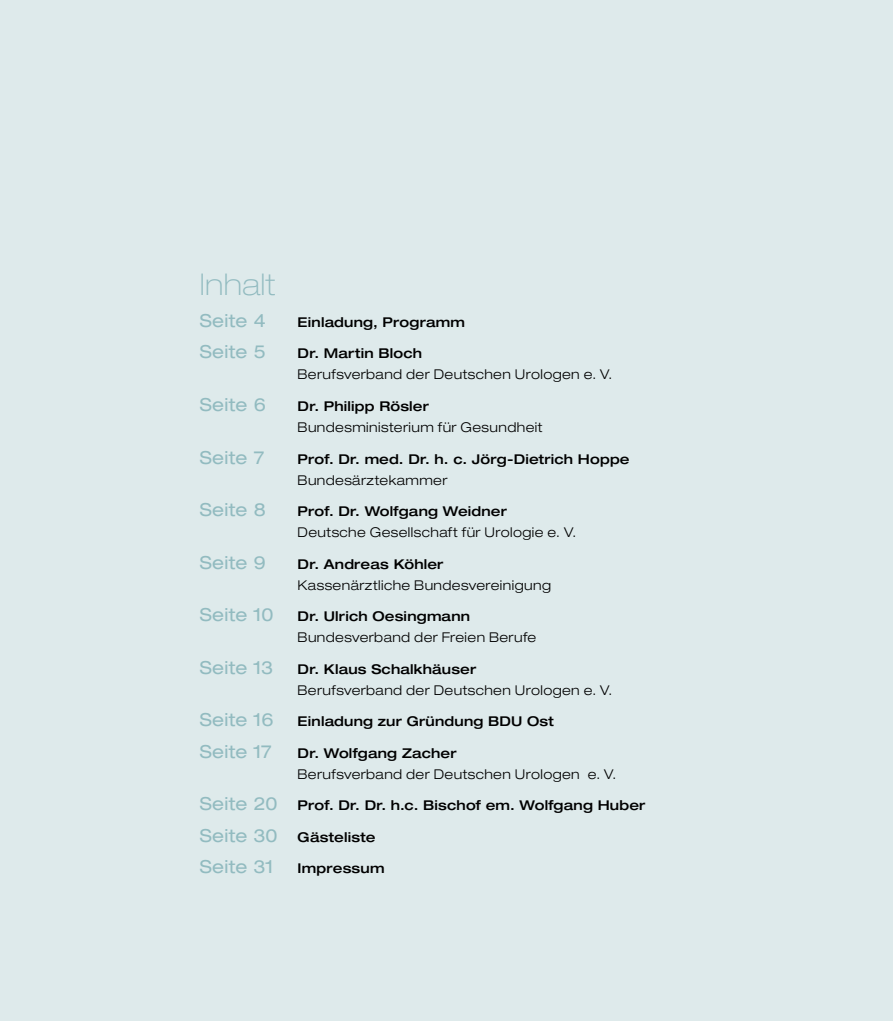
<style>
.page{position:relative;width:893px;height:1021px;background:#fff}
.page>*{position:absolute;margin:0;border:0;box-sizing:border-box;transform-origin:0 0}
.t1{font:100 expanded 30px "Helvetica Neue LT";letter-spacing:.01em;color:#92bbc0}
.t2{font:expanded 18px "Helvetica Neue LT";letter-spacing:.01em;color:#92bbc0}
.t3{font:500 expanded 13.5px "Helvetica Neue LT";letter-spacing:.015em;color:#000}
.t4{font:300 expanded 13.5px "Helvetica Neue LT";letter-spacing:.03em;color:#000}
.s1{font-weight:400;font-size:18px;color:#92bbc0}
</style>
<div class="page">
<div style="left:1px;top:0;width:892px;height:1020px;background:#deeaeb"></div>
<h1 class="t1" style="left:200px;top:267px;width:77px">Inhalt</h1>
<h2 class="t2" style="left:200px;top:309px;width:67px">Seite 4</h2>
<p class="t3" style="left:298px;top:314px;width:169px">Einladung, Programm</p>
<h2 class="t2" style="left:200px;top:341px;width:67px">Seite 5</h2>
<p class="t3" style="left:298px;top:345px;width:126px">Dr. Martin Bloch</p>
<p class="t4" style="left:298px;top:366px;width:316px">Berufsverband der Deutschen Urologen e. V.</p>
<h2 class="t2" style="left:200px;top:393px;width:67px">Seite 6</h2>
<p class="t3" style="left:298px;top:398px;width:133px">Dr. Philipp Rösler</p>
<p class="t4" style="left:298px;top:419px;width:246px">Bundesministerium für Gesundheit</p>
<h2 class="t2" style="left:200px;top:446px;width:66px">Seite 7</h2>
<p class="t3" style="left:298px;top:450px;width:333px">Prof. Dr. med. Dr. h. c. Jörg-Dietrich Hoppe</p>
<p class="t4" style="left:298px;top:471px;width:151px">Bundesärztekammer</p>
<h2 class="t2" style="left:200px;top:498px;width:67px">Seite 8</h2>
<p class="t3" style="left:298px;top:503px;width:211px">Prof. Dr. Wolfgang Weidner</p>
<p class="t4" style="left:298px;top:524px;width:280px">Deutsche Gesellschaft für Urologie e. V.</p>
<h2 class="t2" style="left:200px;top:551px;width:67px">Seite 9</h2>
<p class="t3" style="left:298px;top:555px;width:147px">Dr. Andreas Köhler</p>
<p class="t4" style="left:298px;top:576px;width:255px">Kassenärztliche Bundesvereinigung</p>
<h2 class="t2" style="left:200px;top:603px;width:75px">Seite 10</h2>
<p class="t3" style="left:298px;top:608px;width:174px">Dr. Ulrich Oesingmann</p>
<p class="t4" style="left:298px;top:629px;width:240px">Bundesverband der Freien Berufe</p>
<h2 class="t2" style="left:200px;top:656px;width:75px">Seite 13</h2>
<p class="t3" style="left:298px;top:660px;width:180px">Dr. Klaus Schalkhäuser</p>
<p class="t4" style="left:298px;top:681px;width:316px">Berufsverband der Deutschen Urologen e. V.</p>
<h2 class="t2" style="left:200px;top:708px;width:75px">Seite 16</h2>
<p class="t3" style="left:298px;top:713px;width:258px">Einladung zur Gründung BDU Ost</p>
<h2 class="t2" style="left:200px;top:740px;width:74px">Seite 17</h2>
<p class="t3" style="left:298px;top:744px;width:160px">Dr. Wolfgang Zacher</p>
<p class="t4" style="left:298px;top:765px;width:320px">Berufsverband der Deutschen Urologen e. V.</p>
<p class="t3" style="left:200px;top:797px;width:447px"><span class="s1">Seite 20</span> Prof. Dr. Dr. h.c. Bischof em. Wolfgang Huber</p>
<p class="t3" style="left:200px;top:828px;width:177px"><span class="s1">Seite 30</span> Gästeliste</p>
<h2 class="t2" style="left:200px;top:855px;width:75px">Seite 31</h2>
<p class="t3" style="left:298px;top:860px;width:88px">Impressum</p>
</div>
